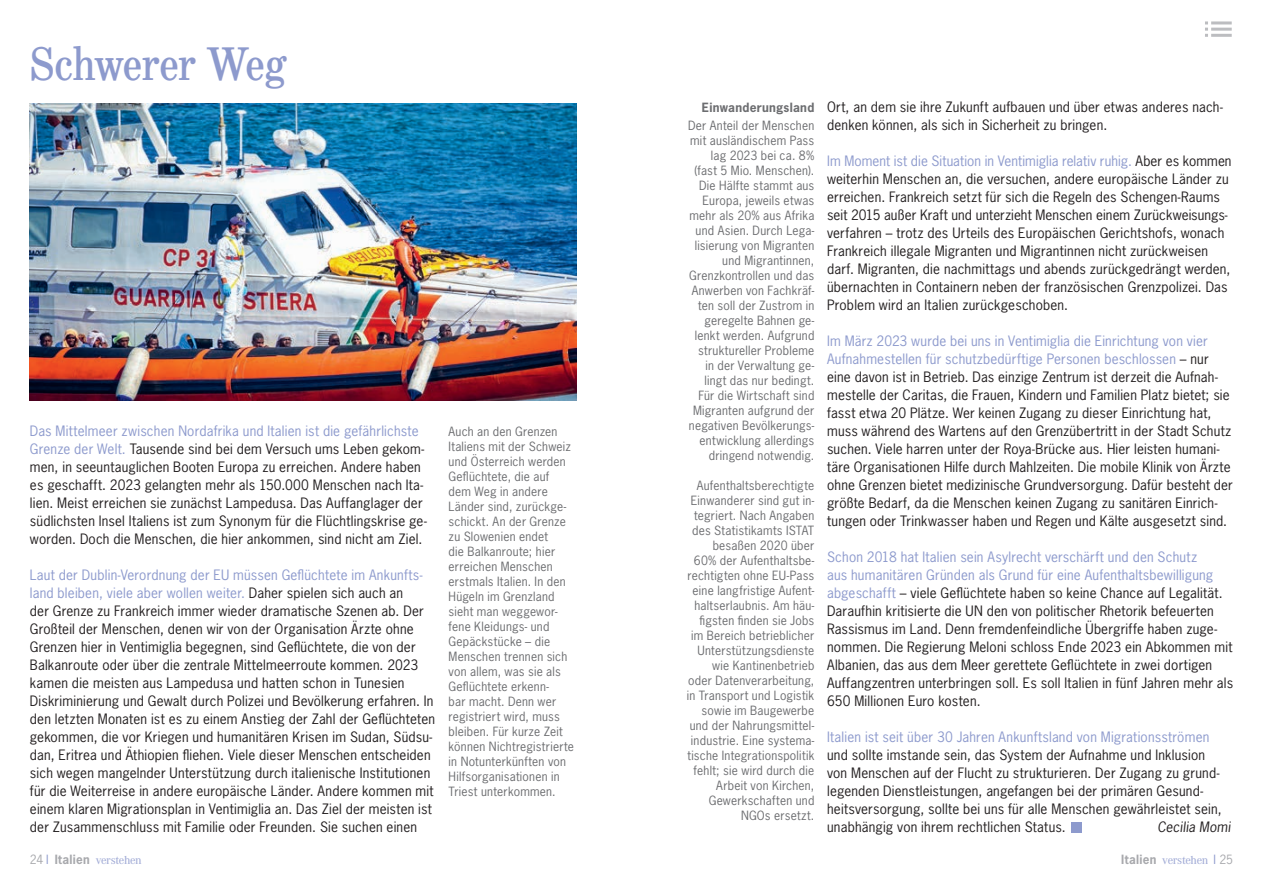
<style>
.page{position:relative;width:1263px;height:893px;background:#fff}
.page>*{position:absolute;margin:0;border:0;box-sizing:border-box;transform-origin:0 0}
.t1{font:condensed 48px "School";letter-spacing:-.015em;color:#8d9acd}
.t2{font:13.5px/18px "News Gothic Std";letter-spacing:.015em;color:#231f20}
.t3{font:13.5px "News Gothic Std";letter-spacing:.015em;color:#8d9acd}
.t4{font:italic 13.5px "News Gothic Std";letter-spacing:.015em;color:#231f20}
.t5{font:12px/15px "News Gothic Std";letter-spacing:.02em;color:#6c6d70;text-align:right}
.t6{font:500 12px "Corporate A Pro";letter-spacing:-.03em;color:#a1abd6}
.t7{font:700 12px "News Gothic Std";letter-spacing:.025em;color:#6c6d70}
.s1{color:#8d9acd}
.s2{font-family:"News Gothic Std";font-weight:400;color:#a8a9ad}
.s3{font-family:"News Gothic Std";font-weight:400;color:#8d9acd}
.s4{font-family:"News Gothic Std";font-weight:700;color:#a8a9ad}
</style>
<div class="page">
<img style="left:30px;top:103px;width:546px;height:297px">
<div style="left:1071px;top:822px;width:11px;height:10px;background:#8d9acd"></div>
<hr style="left:1211px;top:21px;width:21px;height:3px;background:#bcbdc0">
<hr style="left:1211px;top:28px;width:21px;height:3px;background:#bcbdc0">
<hr style="left:1211px;top:34px;width:21px;height:3px;background:#bcbdc0">
<svg style="left:1205px;top:21px;width:3px;height:16px"></svg>
<h1 class="t1" style="left:30px;top:36px;width:259px">Schwerer Weg</h1>
<p class="t2" style="left:30px;top:422px;width:398px"><span class="s1">Das Mittelmeer zwischen Nordafrika und Italien ist die gefährlichste Grenze der Welt.</span> Tausende sind bei dem Versuch ums Leben gekom&shy;men, in seeuntauglichen Booten Europa zu erreichen. Andere haben es geschafft. 2023 gelangten mehr als 150.000 Menschen nach Ita&shy;lien. Meist erreichen sie zunächst Lampedusa. Das Auffanglager der südlichsten Insel Italiens ist zum Synonym für die Flüchtlingskrise ge&shy;worden. Doch die Menschen, die hier ankommen, sind nicht am Ziel.</p>
<p class="t2" style="left:30px;top:566px;width:407px"><span class="s1">Laut der Dublin-Verordnung der EU müssen Geflüchtete im Ankunfts&shy;land bleiben, viele aber wollen weiter.</span> Daher spielen sich auch an<br>der Grenze zu Frankreich immer wieder dramatische Szenen ab. Der Großteil der Menschen, denen wir von der Organisation Ärzte ohne Grenzen hier in Ventimiglia begegnen, sind Geflüchtete, die von der Balkanroute oder über die zentrale Mittelmeerroute kommen. 2023 kamen die meisten aus Lampedusa und hatten schon in Tunesien Diskriminierung und Gewalt durch Polizei und Bevölkerung erfahren. In den letzten Monaten ist es zu einem Anstieg der Zahl der Geflüchteten gekommen, die vor Kriegen und humanitären Krisen im Sudan, Südsu&shy;dan, Eritrea und Äthiopien fliehen. Viele dieser Menschen entscheiden sich wegen mangelnder Unterstützung durch italienische Institutionen für die Weiterreise in andere europäische Länder. Andere kommen mit einem klaren Migrationsplan in Ventimiglia an. Das Ziel der meisten ist der Zusammenschluss mit Familie oder Freunden. Sie suchen einen</p>
<p class="t5" style="left:449px;top:424px;width:127px;text-align:left">Auch an den Grenzen<br>Italiens mit der Schweiz und Österreich werden<br>Geflüchtete, die auf dem Weg in andere<br>Länder sind, zurückge&shy;schickt. An der Grenze zu Slowenien endet<br>die Balkanroute; hier erreichen Menschen erstmals Italien. In den<br>Hügeln im Grenzland sieht man weggewor&shy;fene Kleidungs- und<br>Gepäckstücke – die<br>Menschen trennen sich von allem, was sie als<br>Geflüchtete erkenn-<br>bar macht. Denn wer registriert wird, muss bleiben. Für kurze Zeit können Nichtregistrierte in Notunterkünften von<br>Hilfsorganisationen in<br>Triest unterkommen.</p>
<p class="t7" style="left:702px;top:100px;width:114px">Einwanderungsland</p>
<p class="t5" style="left:688px;top:118px;width:128px">Der Anteil der Menschen mit ausländischem Pass lag 2023 bei ca. 8% (fast 5 Mio. Menschen).<br>Die Hälfte stammt aus<br>Europa, jeweils etwas mehr als 20% aus Afrika und Asien. Durch Lega&shy;lisierung von Migranten und Migrantinnen,<br>Grenzkontrollen und das<br>Anwerben von Fachkräf&shy;ten soll der Zustrom in geregelte Bahnen ge&shy;lenkt werden. Aufgrund struktureller Probleme in der Verwaltung ge&shy;lingt das nur bedingt.<br>Für die Wirtschaft sind<br>Migranten aufgrund der negativen Bevölkerungs&shy;entwicklung allerdings dringend notwendig.</p>
<p class="t5" style="left:687px;top:478px;width:129px">Aufenthaltsberechtigte<br>Einwanderer sind gut in&shy;tegriert. Nach Angaben des Statistikamts ISTAT besaßen 2020 über<br>60% der Aufenthaltsbe&shy;rechtigten ohne EU-Pass eine langfristige Aufent&shy;haltserlaubnis. Am häu&shy;figsten finden sie Jobs im Bereich betrieblicher<br>Unterstützungsdienste wie Kantinenbetrieb oder Datenverarbeitung, in Transport und Logistik sowie im Baugewerbe und der Nahrungsmittel&shy;industrie. Eine systema&shy;tische Integrationspolitik fehlt; sie wird durch die<br>Arbeit von Kirchen,<br>Gewerkschaften und<br>NGOs ersetzt.</p>
<p class="t2" style="left:827px;top:98px;width:397px">Ort, an dem sie ihre Zukunft aufbauen und über etwas anderes nach&shy;denken können, als sich in Sicherheit zu bringen.</p>
<p class="t2" style="left:827px;top:152px;width:406px"><span class="s1">Im Moment ist die Situation in Ventimiglia relativ ruhig.</span> Aber es kommen weiterhin Menschen an, die versuchen, andere europäische Länder zu erreichen. Frankreich setzt für sich die Regeln des Schengen-Raums seit 2015 außer Kraft und unterzieht Menschen einem Zurückweisungs&shy;verfahren – trotz des Urteils des Europäischen Gerichtshofs, wonach Frankreich illegale Migranten und Migrantinnen nicht zurückweisen darf. Migranten, die nachmittags und abends zurückgedrängt werden, übernachten in Containern neben der französischen Grenzpolizei. Das Problem wird an Italien zurückgeschoben.</p>
<p class="t2" style="left:827px;top:332px;width:407px"><span class="s1">Im März 2023 wurde bei uns in Ventimiglia die Einrichtung von vier Aufnahmestellen für schutzbedürftige Personen beschlossen</span> – nur eine davon ist in Betrieb. Das einzige Zentrum ist derzeit die Aufnah&shy;mestelle der Caritas, die Frauen, Kindern und Familien Platz bietet; sie fasst etwa 20 Plätze. Wer keinen Zugang zu dieser Einrichtung hat, muss während des Wartens auf den Grenzübertritt in der Stadt Schutz suchen. Viele harren unter der Roya-Brücke aus. Hier leisten humani&shy;täre Organisationen Hilfe durch Mahlzeiten. Die mobile Klinik von Ärzte ohne Grenzen bietet medizinische Grundversorgung. Dafür besteht der größte Bedarf, da die Menschen keinen Zugang zu sanitären Einrich&shy;tungen oder Trinkwasser haben und Regen und Kälte ausgesetzt sind.</p>
<p class="t2" style="left:827px;top:548px;width:408px"><span class="s1">Schon 2018 hat Italien sein Asylrecht verschärft und den Schutz<br>aus humanitären Gründen als Grund für eine Aufenthaltsbewilligung abgeschafft</span> – viele Geflüchtete haben so keine Chance auf Legalität.<br>Daraufhin kritisierte die UN den von politischer Rhetorik befeuerten Rassismus im Land. Denn fremdenfeindliche Übergriffe haben zuge&shy;nommen. Die Regierung Meloni schloss Ende 2023 ein Abkommen mit Albanien, das aus dem Meer gerettete Geflüchtete in zwei dortigen Auffangzentren unterbringen soll. Es soll Italien in fünf Jahren mehr als 650 Millionen Euro kosten.</p>
<p class="t3" style="left:827px;top:728px;width:384px">Italien ist seit über 30 Jahren Ankunftsland von Migrationsströmen</p>
<p class="t2" style="left:827px;top:746px;width:396px">und sollte imstande sein, das System der Aufnahme und Inklusion von Menschen auf der Flucht zu strukturieren. Der Zugang zu grund&shy;legenden Dienstleistungen, angefangen bei der primären Gesund&shy;heitsversorgung, sollte bei uns für alle Menschen gewährleistet sein, unabhängig von ihrem rechtlichen Status.</p>
<p class="t4" style="left:1157px;top:819px;width:75px">Cecilia Momi</p>
<p class="t6" style="left:30px;top:852px;width:114px"><span class="s2">24</span> <span class="s3">I</span> <span class="s4">Italien</span> verstehen</p>
<p class="t6" style="left:1121px;top:852px;width:113px"><span class="s4">Italien</span> verstehen <span class="s3">I</span> <span class="s2">25</span></p>
</div>
